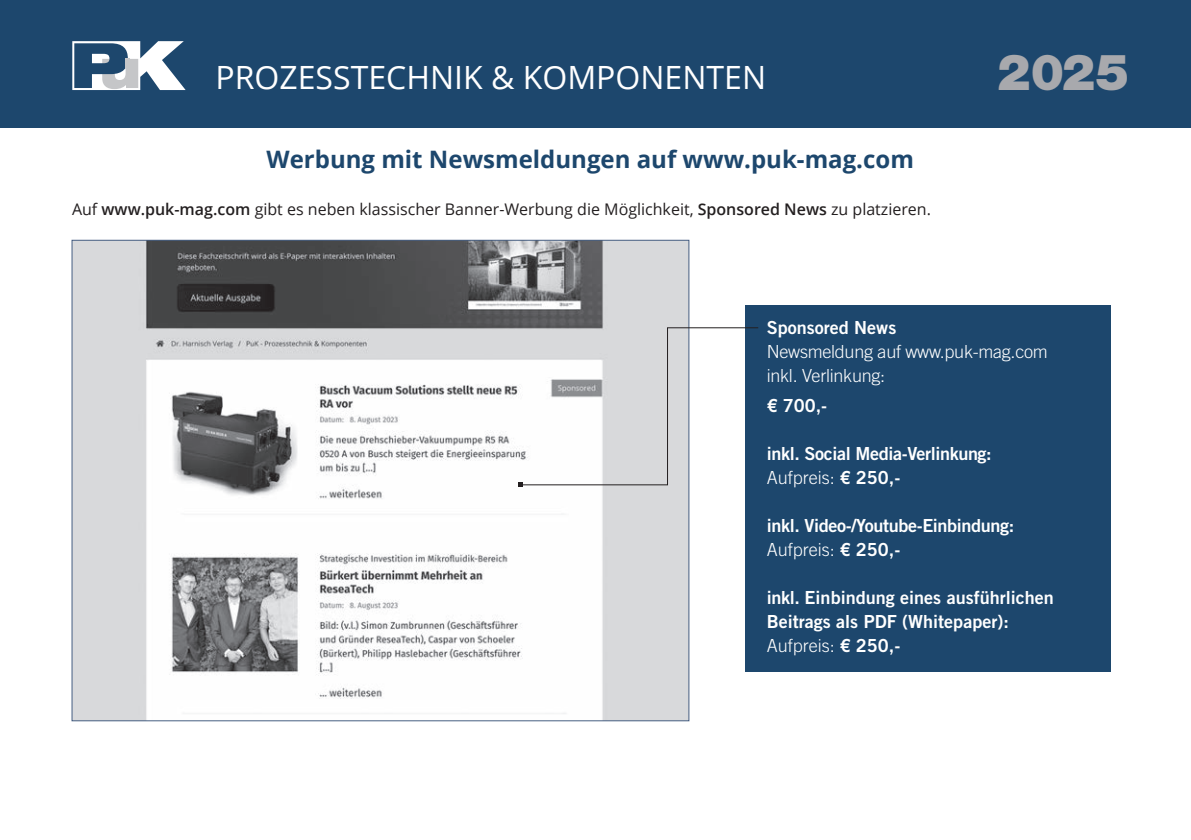
<style>
.page{position:relative;width:1191px;height:840px;background:#fff}
.page>*{position:absolute;margin:0;border:0;box-sizing:border-box;transform-origin:0 0}
.t1{font:900 50px "Helvetica Neue LT Std";color:#a8a9ad}
.t2{font:32px "Open Sans";color:#fff}
.t3{font:700 24px "Open Sans";color:#1d476d}
.t4{font:300 18px/24px "Trade Gothic LT Std";letter-spacing:-.015em;color:#fff}
.t5{font:18px/24px "Trade Gothic LT Std Bd 2";color:#fff}
.t6{font:18px "Trade Gothic LT Std Bd 2";letter-spacing:-.02em;color:#fff}
.t7{font:16px "Open Sans";color:#231f20}
.s1{font-weight:600}
.s2{font-family:"Trade Gothic LT Std Bd 2";font-weight:400}
</style>
<div class="page">
<div style="left:0;top:0;width:1191px;height:128px;background:#1d476d"></div>
<svg style="left:72px;top:41px;width:114px;height:49px"></svg>
<div style="left:746px;top:305px;width:365px;height:365px;background:#1d476d"></div>
<img style="left:74px;top:242px;width:613px;height:476px">
<svg style="left:519px;top:326px;width:240px;height:160px"></svg>
<h2 class="t2" style="left:215px;top:56px;width:552px">PROZESSTECHNIK &amp; KOMPONENTEN</h2>
<h1 class="t1" style="left:997px;top:42px;width:134px">2025</h1>
<h3 class="t3" style="left:266px;top:142px;width:649px">Werbung mit Newsmeldungen auf www.puk-mag.com</h3>
<p class="t7" style="left:72px;top:198px;width:860px">Auf <span class="s1">www.puk-mag.com</span> gibt es neben klassischer Banner-Werbung die Möglichkeit, <span class="s1">Sponsored News</span> zu platzieren.</p>
<p class="t5" style="left:767px;top:315px;width:131px">Sponsored News</p>
<p class="t4" style="left:767px;top:339px;width:282px">Newsmeldung auf www.puk-mag.com inkl. Verlinkung:</p>
<p class="t5" style="left:767px;top:393px;width:62px">€ 700,-</p>
<p class="t6" style="left:767px;top:442px;width:226px">inkl. Social Media-Verlinkung:</p>
<p class="t4" style="left:767px;top:465px;width:135px">Aufpreis: <span class="s2">€ 250,-</span></p>
<p class="t6" style="left:767px;top:514px;width:249px">inkl. Video-/Youtube-Einbindung:</p>
<p class="t4" style="left:767px;top:537px;width:135px">Aufpreis: <span class="s2">€ 250,-</span></p>
<p class="t5" style="left:767px;top:585px;width:288px">inkl. Einbindung eines ausführlichen<br>Beitrags als PDF (Whitepaper):</p>
<p class="t4" style="left:767px;top:633px;width:135px">Aufpreis: <span class="s2">€ 250,-</span></p>
</div>
